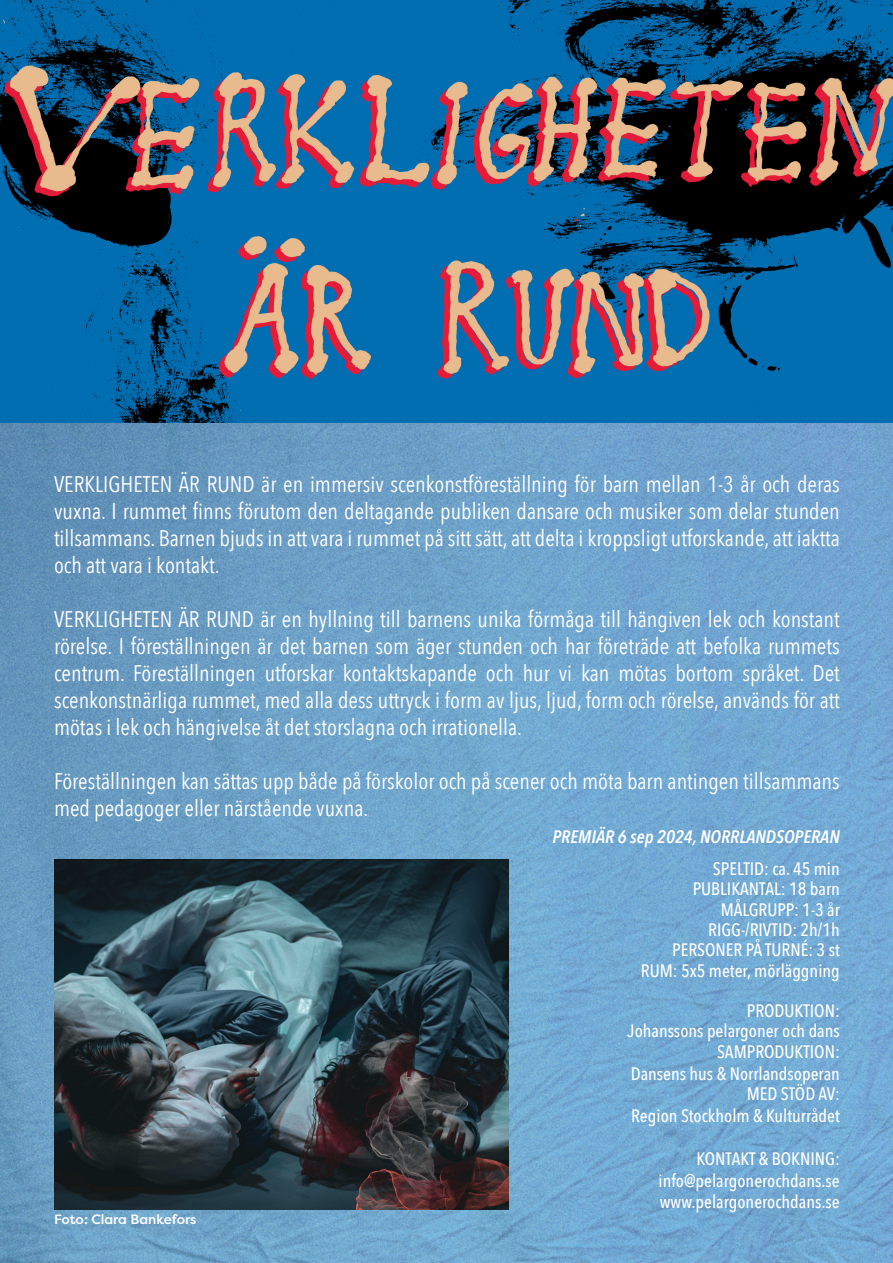
<style>
.page{position:relative;width:893px;height:1263px;background:#fff}
.page>*{position:absolute;margin:0;border:0;box-sizing:border-box;transform-origin:0 0}
.t1{font:22.5px/27px "Avenir Next Condensed";color:#fff;text-align:justify}
.t2{font:500 18px/20.2px "Avenir Next Condensed";color:#fff;text-align:right}
.t3{font:italic 600 18px "Avenir Next Condensed";color:#fff}
.t4{font:500 13.5px "Filson Pro";color:#fff}
</style>
<div class="page">
<img style="left:0;top:423px;width:893px;height:840px">
<img style="left:54px;top:859px;width:454px;height:350px">
<img style="left:0;top:0;width:893px;height:423px">
<p class="t1" style="left:54px;top:469px;width:787px">VERKLIGHETEN ÄR RUND är en immersiv scenkonstföreställning för barn mellan 1-3 år och deras vuxna. I rummet finns förutom den deltagande publiken dansare och musiker som delar stunden tillsammans. Barnen bjuds in att vara i rummet på sitt sätt, att delta i kroppsligt utforskande, att iaktta och att vara i kontakt.</p>
<p class="t1" style="left:54px;top:604px;width:787px">VERKLIGHETEN ÄR RUND är en hyllning till barnens unika förmåga till hängiven lek och konstant rörelse. I föreställningen är det barnen som äger stunden och har företräde att befolka rummets centrum. Föreställningen utforskar kontaktskapande och hur vi kan mötas bortom språket. Det scenkonstnärliga rummet, med alla dess uttryck i form av ljus, ljud, form och rörelse, används för att mötas i lek och hängivelse åt det storslagna och irrationella.</p>
<p class="t1" style="left:54px;top:766px;width:787px">Föreställningen kan sättas upp både på förskolor och på scener och möta barn antingen tillsammans med pedagoger eller närstående vuxna.</p>
<p class="t3" style="left:553px;top:826px;width:289px">PREMIÄR 6 sep 2024, NORRLANDSOPERAN</p>
<p class="t2" style="left:713px;top:859px;width:128px">SPELTID: ca. 45 min</p>
<p class="t2" style="left:693px;top:879px;width:149px">PUBLIKANTAL: 18 barn</p>
<p class="t2" style="left:721px;top:899px;width:121px">MÅLGRUPP: 1-3 år</p>
<p class="t2" style="left:672px;top:919px;width:169px">RIGG-/RIVTID: 2h/1h<br>PERSONER PÅ TURNÉ: 3 st</p>
<p class="t2" style="left:641px;top:960px;width:201px">RUM: 5x5 meter, mörläggning</p>
<p class="t2" style="left:747px;top:1000px;width:95px">PRODUKTION:</p>
<p class="t2" style="left:628px;top:1021px;width:214px">Johanssons pelargoner och dans</p>
<p class="t2" style="left:717px;top:1041px;width:124px">SAMPRODUKTION:</p>
<p class="t2" style="left:631px;top:1063px;width:211px">Dansens hus &amp; Norrlandsoperan</p>
<p class="t2" style="left:631px;top:1083px;width:210px;line-height:21.6px">MED STÖD AV:<br>Region Stockholm &amp; Kulturrådet</p>
<p class="t2" style="left:697px;top:1148px;width:145px">KONTAKT &amp; BOKNING:</p>
<p class="t2" style="left:658px;top:1170px;width:183px">info@pelargonerochdans.se</p>
<p class="t2" style="left:660px;top:1192px;width:182px">www.pelargonerochdans.se</p>
<p class="t4" style="left:54px;top:1210px;width:144px">Foto: Clara Bankefors</p>
</div>
